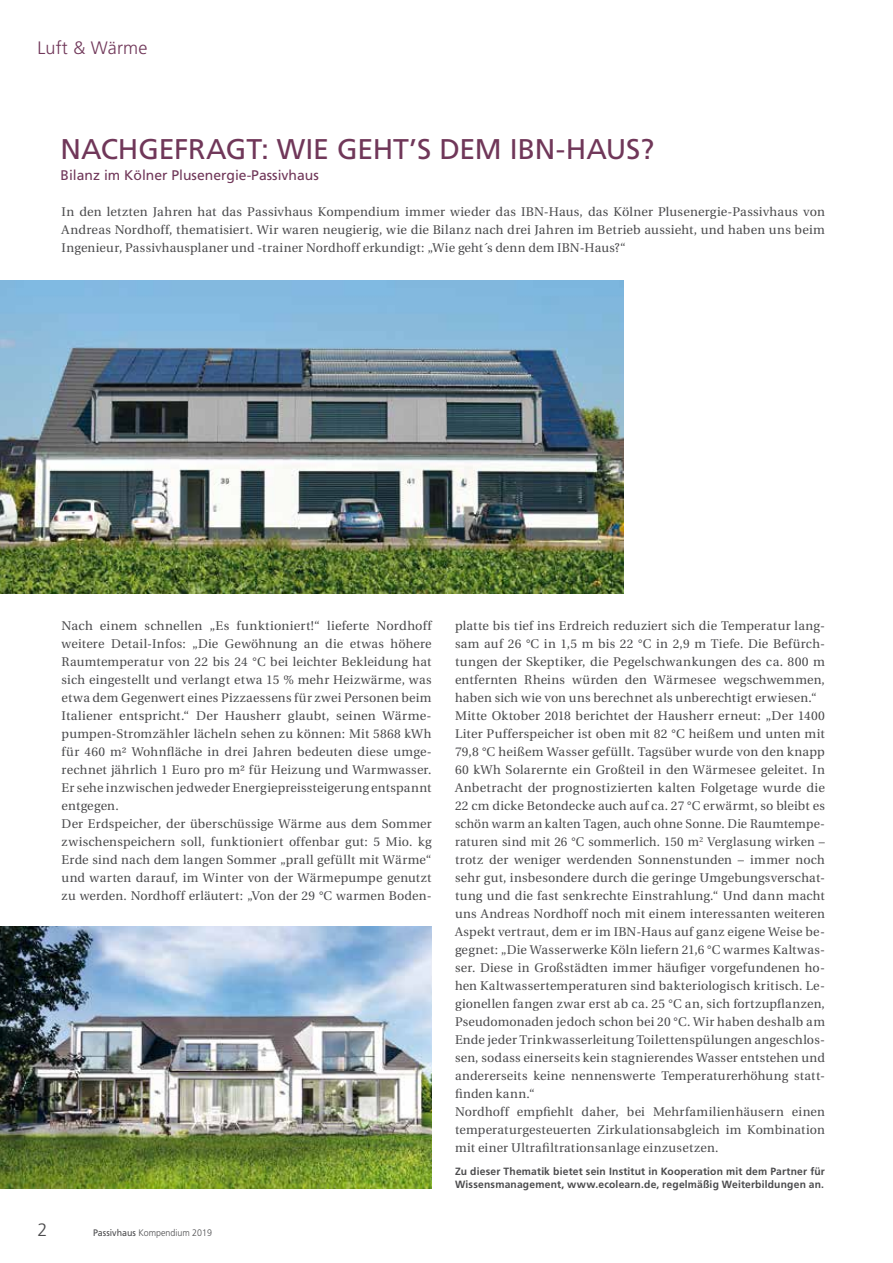
<style>
.page{position:relative;width:893px;height:1263px;background:#fff}
.page>*{position:absolute;margin:0;border:0;box-sizing:border-box;transform-origin:0 0}
.t1{font:28.5px "Frutiger";letter-spacing:-.005em;color:#703759}
.t2{font:300 18px "Frutiger";letter-spacing:.01em;color:#703759}
.t3{font:300 18px "Frutiger";color:#4b4b4d}
.t4{font:13.95px "Frutiger";color:#703759}
.t5{font:12.6px/18px "Utopia";letter-spacing:.015em;color:#4b4b4d}
.t6{font:700 10.5px/13.5px "Frutiger";letter-spacing:.02em;color:#4b4b4d}
.t7{font:300 9.45px "Frutiger";color:#4b4b4d;scale:.94 1}
.s1{font-weight:400}
</style>
<div class="page">
<img style="left:0;top:926px;width:432px;height:262px">
<img style="left:0;top:281px;width:623px;height:312px">
<h2 class="t2" style="left:37px;top:38px;width:111px">Luft &amp; Wärme</h2>
<h1 class="t1" style="left:61px;top:132px;width:595px">Nachgefragt: Wie geht’s dem I BN-Haus?</h1>
<p class="t4" style="left:61px;top:167px;width:260px">Bilanz im Kölner Plusenergie-Passivhaus</p>
<p class="t5" style="left:62px;top:203px;width:765px;text-align:justify">In den letzten Jahren hat das Passivhaus Kompendium immer wieder das IBN-Haus, das Kölner Plusenergie-Passivhaus von Andreas Nordhoff, thematisiert. Wir waren neugierig, wie die Bilanz nach drei Jahren im Betrieb aussieht, und haben uns beim Ingenieur, Passivhausplaner und -trainer Nordhoff erkundigt: „Wie geht´s denn dem IBN-Haus?“</p>
<p class="t5" style="left:62px;top:617px;width:371px">Nach einem schnellen „Es funktioniert!“ lieferte Nordhoff weitere Detail-Infos: „Die Gewöhnung an die etwas höhere Raumtemperatur von 22 bis 24 °C bei leichter Bekleidung hat sich eingestellt und verlangt etwa 15 % mehr Heizwärme, was etwa dem Gegenwert eines Pizzaessens für zwei Personen beim Italiener entspricht.“ Der Hausherr glaubt, seinen Wärme&shy;pumpen-Stromzähler lächeln sehen zu können: Mit 5868 kWh für 460 m² Wohnfläche in drei Jahren bedeuten diese umge&shy;rechnet jährlich 1 Euro pro m² für Heizung und Warmwasser.<br>Er sehe inzwischen jedweder Energiepreissteigerung entspannt entgegen.<br>Der Erdspeicher, der überschüssige Wärme aus dem Sommer zwischenspeichern soll, funktioniert offenbar gut: 5 Mio. kg Erde sind nach dem langen Sommer „prall gefüllt mit Wärme“ und warten darauf, im Winter von der Wärmepumpe genutzt zu werden. Nordhoff erläutert: „Von der 29 °C warmen Boden-</p>
<h2 class="t3" style="left:37px;top:1219px;width:12px">2</h2>
<p class="t7" style="left:93px;top:1227px;width:128px"><span class="s1">Passivhaus</span> Kompendium 2019</p>
<p class="t5" style="left:455px;top:617px;width:371px">platte bis tief ins Erdreich reduziert sich die Temperatur lang&shy;sam auf 26 °C in 1,5 m bis 22 °C in 2,9 m Tiefe. Die Befürch&shy;tungen der Skeptiker, die Pegelschwankungen des ca. 800 m entfernten Rheins würden den Wärmesee wegschwemmen, haben sich wie von uns berechnet als unberechtigt erwiesen.“ Mitte Oktober 2018 berichtet der Hausherr erneut: „Der 1400<br>Liter Pufferspeicher ist oben mit 82 °C heißem und unten mit 79,8 °C heißem Wasser gefüllt. Tagsüber wurde von den knapp 60 kWh Solarernte ein Großteil in den Wärmesee geleitet. In Anbetracht der prognostizierten kalten Folgetage wurde die 22 cm dicke Betondecke auch auf ca. 27 °C erwärmt, so bleibt es schön warm an kalten Tagen, auch ohne Sonne. Die Raumtempe&shy;raturen sind mit 26 °C sommerlich. 150 m<sup>2</sup> Verglasung wirken – trotz der weniger werdenden Sonnenstunden – immer noch sehr gut, insbesondere durch die geringe Umgebungsverschat&shy;tung und die fast senkrechte Einstrahlung.“ Und dann macht uns Andreas Nordhoff noch mit einem interessanten weiteren Aspekt vertraut, dem er im IBN-Haus auf ganz eigene Weise be&shy;gegnet: „Die Wasserwerke Köln liefern 21,6 °C warmes Kaltwas&shy;ser. Diese in Großstädten immer häufiger vorgefundenen ho&shy;hen Kaltwassertemperaturen sind bakteriologisch kritisch. Le&shy;gionellen fangen zwar erst ab ca. 25 °C an, sich fortzupflanzen, Pseudomonaden jedoch schon bei 20 °C. Wir haben deshalb am Ende jeder Trinkwasserleitung Toilettenspülungen angeschlos&shy;sen, sodass einerseits kein stagnierendes Wasser entstehen und andererseits keine nennenswerte Temperaturerhöhung statt&shy;finden kann.“<br>Nordhoff empfiehlt daher, bei Mehrfamilienhäusern einen temperaturgesteuerten Zirkulationsabgleich im Kombination mit einer Ultrafiltrationsanlage einzusetzen.</p>
<p class="t6" style="left:455px;top:1164px;width:371px">Zu dieser Thematik bietet sein Institut in Kooperation mit dem Partner für<br>Wissensmanagement, www.ecolearn.de, regelmäßig Weiterbildungen an.</p>
</div>
